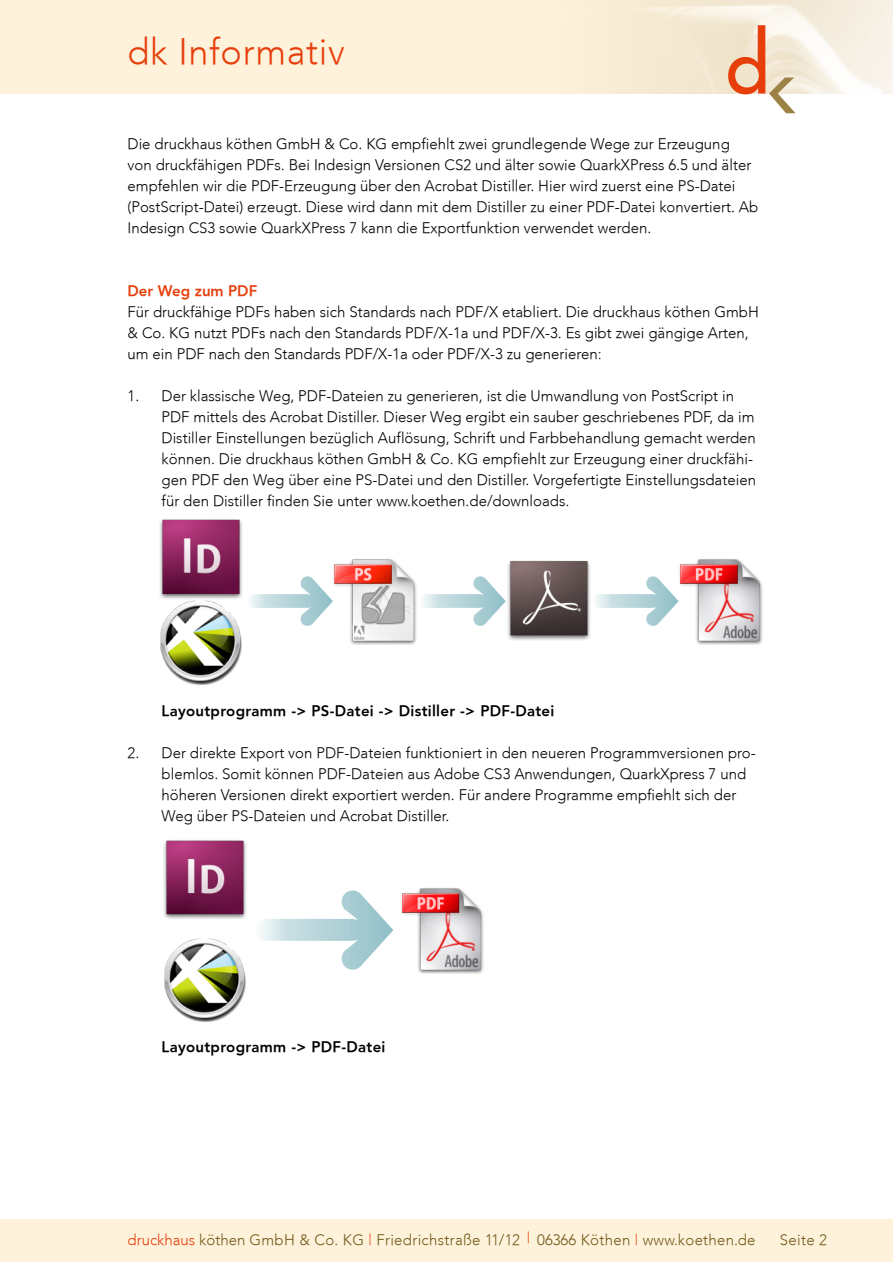
<style>
.page{position:relative;width:893px;height:1263px;background:#fff}
.page>*{position:absolute;margin:0;border:0;box-sizing:border-box;transform-origin:0 0}
.t1{font:300 36px "Avenir";letter-spacing:.02em;color:#e73f0c}
.t2{font:300 15px/21px "Avenir";color:#000}
.t3{font:300 15px "Avenir";letter-spacing:.02em;color:#715919}
.t4{font:800 15px "Avenir";letter-spacing:.02em;color:#000}
.t5{font:800 15px "Avenir";color:#e73f0c}
.s1{color:#e73f0c}
</style>
<div class="page">
<div style="left:0;top:0;width:893px;height:94px;background:#fef2db"></div>
<img style="left:660px;top:0;width:233px;height:94px">
<div style="left:0;top:1220px;width:893px;height:42px;background:#fef2db"></div>
<svg style="left:728px;top:25px;width:68px;height:88px"></svg>
<img style="left:508px;top:560px;width:82px;height:80px">
<img style="left:333px;top:559px;width:84px;height:85px">
<img style="left:679px;top:559px;width:84px;height:85px">
<svg style="left:423px;top:576px;width:83px;height:50px"></svg>
<svg style="left:596px;top:576px;width:83px;height:50px"></svg>
<img style="left:160px;top:519px;width:82px;height:80px">
<img style="left:160px;top:600px;width:82px;height:85px">
<svg style="left:250px;top:576px;width:83px;height:50px"></svg>
<img style="left:401px;top:888px;width:83px;height:85px">
<img style="left:164px;top:840px;width:82px;height:79px">
<img style="left:164px;top:938px;width:82px;height:84px">
<svg style="left:261px;top:890px;width:132px;height:80px"></svg>
<h1 class="t1" style="left:128px;top:30px;width:219px">dk Informativ</h1>
<p class="t2" style="left:128px;top:133px;width:632px">Die druckhaus köthen GmbH &amp; Co. KG empfiehlt zwei grundlegende Wege zur Erzeugung<br>von druckfähigen PDFs. Bei Indesign Versionen CS2 und älter sowie QuarkXPress 6.5 und älter empfehlen wir die PDF-Erzeugung über den Acrobat Distiller. Hier wird zuerst eine PS-Datei (PostScript-Datei) erzeugt. Diese wird dann mit dem Distiller zu einer PDF-Datei konvertiert. Ab Indesign CS3 sowie QuarkXPress 7 kann die Exportfunktion verwendet werden.</p>
<p class="t5" style="left:128px;top:281px;width:131px">Der Weg zum PDF</p>
<p class="t2" style="left:128px;top:301px;width:633px">Für druckfähige PDFs haben sich Standards nach PDF/X etabliert. Die druckhaus köthen GmbH &amp; Co. KG nutzt PDFs nach den Standards PDF/X-1a und PDF/X-3. Es gibt zwei gängige Arten, um ein PDF nach den Standards PDF/X-1a oder PDF/X-3 zu generieren:</p>
<p class="t2" style="left:162px;top:385px;width:596px;text-indent:-34px">1. Der klassische Weg, PDF-Dateien zu generieren, ist die Umwandlung von PostScript in PDF mittels des Acrobat Distiller. Dieser Weg ergibt ein sauber geschriebenes PDF, da im Distiller Einstellungen bezüglich Auflösung, Schrift und Farbbehandlung gemacht werden können. Die druckhaus köthen GmbH &amp; Co. KG empfiehlt zur Erzeugung einer druckfähi&shy;gen PDF den Weg über eine PS-Datei und den Distiller. Vorgefertigte Einstellungsdateien für den Distiller finden Sie unter www.koethen.de/downloads.</p>
<p class="t4" style="left:162px;top:701px;width:394px">Layoutprogramm -&gt; PS-Datei -&gt; Distiller -&gt; PDF-Datei</p>
<p class="t2" style="left:162px;top:742px;width:596px;text-indent:-34px">2. Der direkte Export von PDF-Dateien funktioniert in den neueren Programmversionen pro&shy;blemlos. Somit können PDF-Dateien aus Adobe CS3 Anwendungen, QuarkXpress 7 und höheren Versionen direkt exportiert werden. Für andere Programme empfiehlt sich der Weg über PS-Dateien und Acrobat Distiller.</p>
<p class="t4" style="left:162px;top:1037px;width:225px">Layoutprogramm -&gt; PDF-Datei</p>
<p class="t3" style="left:128px;top:1231px;width:629px"><span class="s1">druckhaus</span> köthen GmbH &amp; Co. KG <span class="s1">|</span> Friedrichstraße 11/12 <span class="s1">|</span> 06366 Köthen <span class="s1">|</span> www.koethen.de</p>
<p class="t3" style="left:780px;top:1231px;width:49px">Seite 2</p>
</div>
